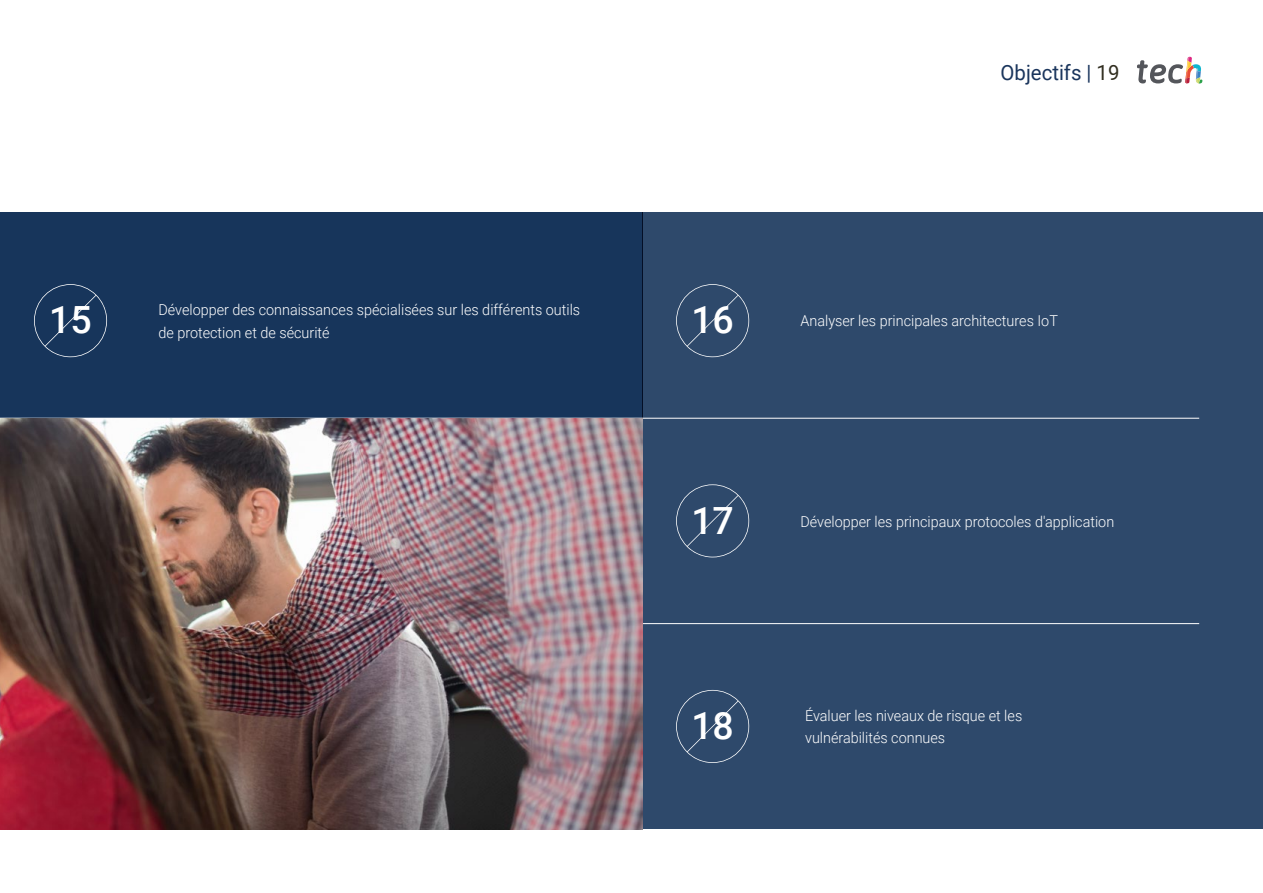
<style>
.page{position:relative;width:1263px;height:893px;background:#fff}
.page>*{position:absolute;margin:0;border:0;box-sizing:border-box;transform-origin:0 0}
.t1{font:500 37.5px "Roboto";color:#fff}
.t2{font:21px "Roboto";color:#1a355c}
.t3{font:300 15px/22.5px "Roboto";color:#fff;scale:.96 1}
.s1{color:#312e20}
</style>
<div class="page">
<div style="left:0;top:213px;width:642px;height:616px;background:#17355b"></div>
<div style="left:642px;top:213px;width:621px;height:616px;background:#2e496b"></div>
<svg style="left:676px;top:284px;width:73px;height:73px"></svg>
<svg style="left:676px;top:484px;width:73px;height:73px"></svg>
<svg style="left:34px;top:284px;width:73px;height:73px"></svg>
<svg style="left:676px;top:690px;width:73px;height:73px"></svg>
<hr style="left:0;top:418px;width:1199px;height:1px;background:#fff">
<hr style="left:0;top:623px;width:1199px;height:1px;background:#fff">
<svg style="left:1137px;top:57px;width:65px;height:27px"></svg>
<img style="left:0;top:418px;width:642px;height:411px">
<h1 class="t1" style="left:49px;top:294px;width:44px">15</h1>
<p class="t3" style="left:158px;top:298px;width:441px">Développer des connaissances spécialisées sur les différents outils de protection et de sécurité</p>
<h2 class="t2" style="left:1000px;top:57px;width:120px">Objectifs | <span class="s1">19</span></h2>
<h1 class="t1" style="left:691px;top:294px;width:44px">16</h1>
<p class="t3" style="left:800px;top:309px;width:270px">Analyser les principales architectures IoT</p>
<h1 class="t1" style="left:691px;top:494px;width:44px">17</h1>
<p class="t3" style="left:800px;top:509px;width:328px">Développer les principaux protocoles d'application</p>
<h1 class="t1" style="left:691px;top:699px;width:44px">18</h1>
<p class="t3" style="left:805px;top:704px;width:228px">Évaluer les niveaux de risque et les vulnérabilités connues</p>
</div>
